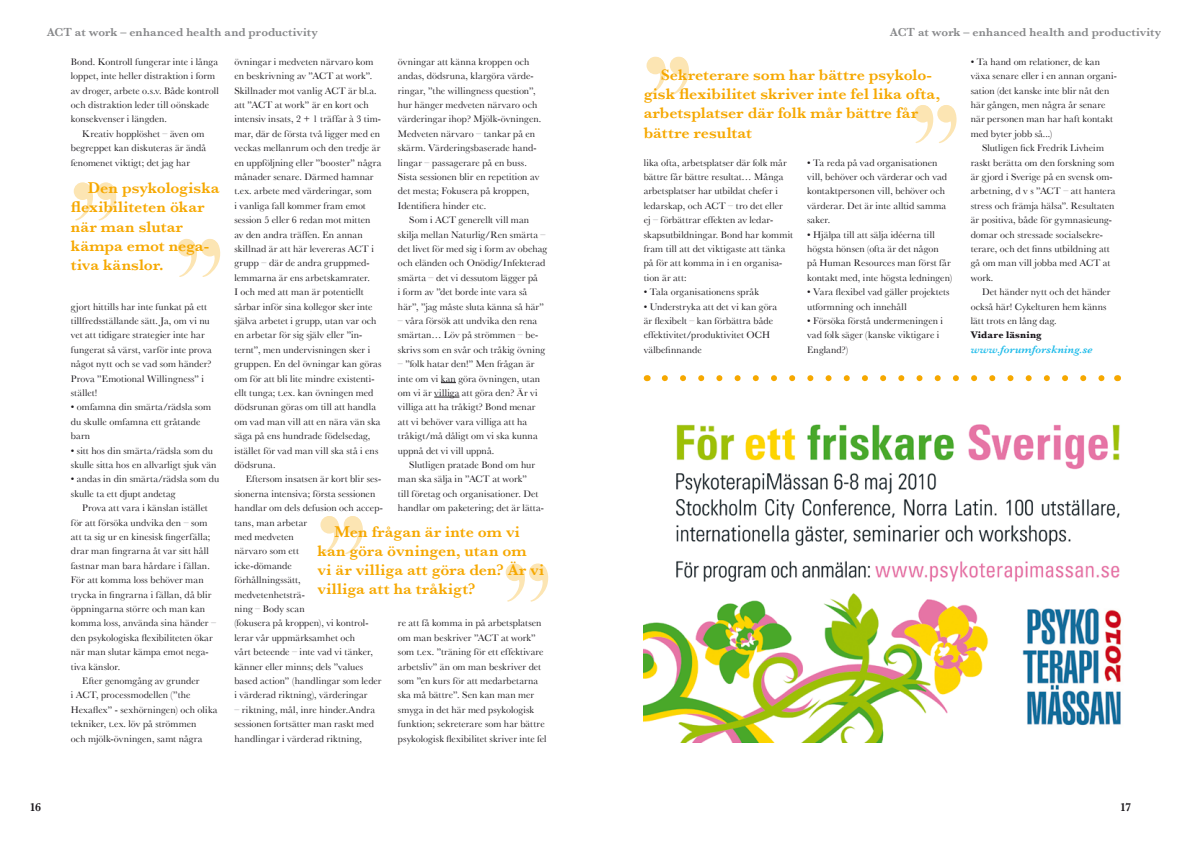
<style>
.page{position:relative;width:1191px;height:842px;background:#fff}
.page>*{position:absolute;margin:0;border:0;box-sizing:border-box;transform-origin:0 0}
.t1{font:600 16px/19.2px "Baskerville";letter-spacing:.005em;color:#f6a800}
.t2{font:600 12px "Baskerville";color:#87888a}
.t3{font:600 12px "Baskerville";color:#1a171c}
.t4{font:italic 600 11px "Baskerville";letter-spacing:.01em;color:#1dbbea}
.t5{font:10px/14.4px "Baskerville";letter-spacing:.01em;color:#1a171c}
.t6{font:700 10px "Baskerville";letter-spacing:.015em;color:#1a171c}
</style>
<div class="page">
<svg style="left:441px;top:382px;width:15px;height:1px"></svg>
<svg style="left:434px;top:397px;width:25px;height:1px"></svg>
<svg style="left:321px;top:516px;width:42px;height:38px"></svg>
<svg style="left:505px;top:563px;width:18px;height:18px"></svg>
<svg style="left:507px;top:563px;width:41px;height:39px"></svg>
<svg style="left:665px;top:375px;width:440px;height:6px"></svg>
<div style="left:646px;top:57px;width:18px;height:17px;background:#fdf5e2;border-radius:50%"></div>
<svg style="left:647px;top:56px;width:42px;height:39px"></svg>
<svg style="left:915px;top:105px;width:42px;height:38px"></svg>
<svg style="left:75px;top:182px;width:42px;height:39px"></svg>
<svg style="left:179px;top:239px;width:42px;height:38px"></svg>
<img style="left:643px;top:424px;width:479px;height:319px">
<p class="t2" style="left:47px;top:25px;width:273px">ACT at work – enhanced health and productivity</p>
<p class="t5" style="left:71px;top:54px;width:149px">Bond. Kontroll fungerar inte i långa loppet, inte heller distraktion i form av droger, arbete o.s.v. Både kontroll och distraktion leder till oönskade konsekvenser i längden.</p>
<p class="t5" style="left:71px;top:126px;width:137px;text-indent:11px">Kreativ hopplöshet – även om begreppet kan diskuteras är ändå fenomenet viktigt; det jag har</p>
<p class="t5" style="left:234px;top:54px;width:148px">övningar i medveten närvaro kom en beskrivning av ”ACT at work”.<br>Skillnader mot vanlig ACT är bl.a. att ”ACT at work” är en kort och intensiv insats, 2 + 1 träffar à 3 tim&shy;mar, där de första två ligger med en veckas mellanrum och den tredje är en uppföljning eller ”booster” några månader senare. Därmed hamnar t.ex. arbete med värderingar, som<br>i vanliga fall kommer fram emot session 5 eller 6 redan mot mitten av den andra träffen. En annan skillnad är att här levereras ACT i grupp – där de andra gruppmed&shy;lemmarna är ens arbetskamrater.<br>I och med att man är potentiellt sårbar inför sina kollegor sker inte själva arbetet i grupp, utan var och en arbetar för sig själv eller ”in&shy;ternt”, men undervisningen sker i gruppen. En del övningar kan göras om för att bli lite mindre existenti&shy;ellt tunga; t.ex. kan övningen med dödsrunan göras om till att handla om vad man vill att en nära vän ska säga på ens hundrade födelsedag, istället för vad man vill ska stå i ens dödsruna.</p>
<p class="t5" style="left:234px;top:472px;width:150px;text-indent:11px">Eftersom insatsen är kort blir ses&shy;sionerna intensiva; första sessionen handlar om dels defusion och accep&shy;tans, man arbetar<br>med medveten<br>närvaro som ett<br>icke-dömande<br>förhållningssätt,<br>medvetenhetsträ-<br>ning – Body scan<br>(fokusera på kroppen), vi kontrol&shy;lerar vår uppmärksamhet och<br>vårt beteende – inte vad vi tänker, känner eller minns; dels ”values based action” (handlingar som leder i värderad riktning), värderingar</p>
<p class="t5" style="left:234px;top:702px;width:142px;text-align:justify">– riktning, mål, inre hinder.Andra sessionen fortsätter man raskt med handlingar i värderad riktning,</p>
<p class="t5" style="left:398px;top:54px;width:145px">övningar att känna kroppen och andas, dödsruna, klargöra värde&shy;ringar, ”the willingness question”, hur hänger medveten närvaro och värderingar ihop? Mjölk-övningen.<br>Medveten närvaro – tankar på en skärm. Värderingsbaserade hand&shy;lingar – passagerare på en buss.<br>Sista sessionen blir en repetition av det mesta; Fokusera på kroppen,<br>Identifiera hinder etc.</p>
<p class="t5" style="left:398px;top:213px;width:151px;text-indent:11px">Som i ACT generellt vill man skilja mellan Naturlig/Ren smärta – det livet för med sig i form av obehag och eländen och Onödig/Infekterad smärta – det vi dessutom lägger på<br>i form av ”det borde inte vara så här”, ”jag måste sluta känna så här”</p>
<p class="t5" style="left:398px;top:313px;width:149px">– våra försök att undvika den rena smärtan… Löv på strömmen – be&shy;skrivs som en svår och tråkig övning</p>
<p class="t5" style="left:398px;top:357px;width:144px">– ”folk hatar den!” Men frågan är inte om vi kan göra övningen, utan om vi är villiga att göra den? Är vi villiga att ha tråkigt? Bond menar att vi behöver vara villiga att ha tråkigt/må dåligt om vi ska kunna uppnå det vi vill uppnå.</p>
<p class="t5" style="left:398px;top:457px;width:148px;text-indent:11px">Slutligen pratade Bond om hur man ska sälja in ”ACT at work”<br>till företag och organisationer. Det handlar om paketering; det är lätta-</p>
<h1 class="t1" style="left:71px;top:178px;width:150px;text-indent:17px">Den psykologiska flexibiliteten ökar när man slutar kämpa emot nega&shy;tiva känslor.</h1>
<p class="t5" style="left:71px;top:299px;width:142px">gjort hittills har inte funkat på ett tillfredsställande sätt. Ja, om vi nu vet att tidigare strategier inte har fungerat så värst, varför inte prova något nytt och se vad som händer?<br>Prova ”Emotional Willingness” i stället!</p>
<p class="t5" style="left:71px;top:400px;width:142px">• omfamna din smärta/rädsla som du skulle omfamna ett gråtande barn</p>
<p class="t5" style="left:71px;top:443px;width:147px">• sitt hos din smärta/rädsla som du skulle sitta hos en allvarligt sjuk vän</p>
<p class="t5" style="left:71px;top:472px;width:150px">• andas in din smärta/rädsla som du skulle ta ett djupt andetag</p>
<p class="t5" style="left:82px;top:501px;width:127px">Prova att vara i känslan istället</p>
<p class="t5" style="left:71px;top:515px;width:138px">för att försöka undvika den – som</p>
<p class="t5" style="left:71px;top:529px;width:141px">att ta sig ur en kinesisk fingerfälla;</p>
<p class="t5" style="left:71px;top:544px;width:140px">drar man fingrarna åt var sitt håll</p>
<p class="t5" style="left:71px;top:558px;width:140px">fastnar man bara hårdare i fällan.</p>
<p class="t5" style="left:71px;top:573px;width:134px">För att komma loss behöver man</p>
<p class="t5" style="left:71px;top:587px;width:142px">trycka in fingrarna i fällan, då blir</p>
<p class="t5" style="left:71px;top:601px;width:136px">öppningarna större och man kan</p>
<p class="t5" style="left:71px;top:616px;width:147px">komma loss, använda sina händer –</p>
<p class="t5" style="left:71px;top:630px;width:143px">den psykologiska flexibiliteten ökar</p>
<p class="t5" style="left:71px;top:645px;width:139px">när man slutar kämpa emot nega-</p>
<p class="t5" style="left:71px;top:659px;width:51px">tiva känslor.</p>
<p class="t5" style="left:82px;top:673px;width:119px">Efter genomgång av grunder</p>
<p class="t5" style="left:71px;top:688px;width:121px">i ACT, processmodellen (”the</p>
<p class="t5" style="left:71px;top:702px;width:148px">Hexaflex” - sexhörningen) och olika</p>
<p class="t5" style="left:71px;top:717px;width:127px">tekniker, t.ex. löv på strömmen</p>
<p class="t5" style="left:71px;top:731px;width:133px">och mjölk-övningen, samt några</p>
<h1 class="t1" style="left:317px;top:522px;width:228px;text-indent:17px">Men frågan är inte om vi kan göra övningen, utan om vi är villiga att göra den? Är vi villiga att ha tråkigt?</h1>
<p class="t5" style="left:398px;top:616px;width:150px">re att få komma in på arbetsplatsen om man beskriver ”ACT at work” som t.ex. ”träning för ett effektivare arbetsliv” än om man beskriver det som ”en kurs för att medarbetarna ska må bättre”. Sen kan man mer smyga in det här med psykologisk funktion; sekreterare som har bättre psykologisk flexibilitet skriver inte fel</p>
<p class="t2" style="left:890px;top:25px;width:273px">ACT at work – enhanced health and productivity</p>
<h1 class="t1" style="left:643px;top:65px;width:298px;text-indent:17px">Sekreterare som har bättre psykolo&shy;gisk flexibilitet skriver inte fel lika ofta, arbetsplatser där folk mår bättre får bättre resultat</h1>
<p class="t5" style="left:643px;top:155px;width:151px">lika ofta, arbetsplatser där folk mår bättre får bättre resultat… Många arbetsplatser har utbildat chefer i ledarskap, och ACT – tro det eller<br>ej – förbättrar effekten av ledar&shy;skapsutbildningar. Bond har kommit fram till att det viktigaste att tänka på för att komma in i en organisa&shy;tion är att:</p>
<p class="t5" style="left:643px;top:285px;width:117px">• Tala organisationens språk</p>
<p class="t5" style="left:643px;top:299px;width:135px">• Understryka att det vi kan göra är flexibelt – kan förbättra både effektivitet/produktivitet OCH välbefinnande</p>
<p class="t5" style="left:807px;top:155px;width:141px">• Ta reda på vad organisationen vill, behöver och värderar och vad kontaktpersonen vill, behöver och värderar. Det är inte alltid samma saker.</p>
<p class="t5" style="left:807px;top:227px;width:146px">• Hjälpa till att sälja idéerna till högsta hönsen (ofta är det någon<br>på Human Resources man först får kontakt med, inte högsta ledningen)</p>
<p class="t5" style="left:807px;top:285px;width:144px">• Vara flexibel vad gäller projektets utformning och innehåll</p>
<p class="t5" style="left:807px;top:313px;width:137px">• Försöka förstå undermeningen i vad folk säger (kanske viktigare i<br>England?)</p>
<p class="t5" style="left:970px;top:54px;width:148px">• Ta hand om relationer, de kan växa senare eller i en annan organi&shy;sation (det kanske inte blir nåt den här gången, men några år senare när personen man har haft kontakt med byter jobb så...)</p>
<p class="t5" style="left:970px;top:141px;width:146px;text-indent:11px">Slutligen fick Fredrik Livheim raskt berätta om den forskning som är gjord i Sverige på en svensk om&shy;arbetning, d v s ”ACT – att hantera stress och främja hälsa”. Resultaten är positiva, både för gymnasieung&shy;domar och stressade socialsekre&shy;terare, och det finns utbildning att gå om man vill jobba med ACT at work.</p>
<p class="t5" style="left:970px;top:285px;width:141px;text-indent:11px">Det händer nytt och det händer också här! Cykelturen hem känns lätt trots en lång dag.</p>
<p class="t6" style="left:970px;top:329px;width:72px">Vidare läsning</p>
<p class="t4" style="left:970px;top:343px;width:123px">www.forumforskning.se</p>
<p class="t3" style="left:30px;top:800px;width:13px">16</p>
<p class="t3" style="left:1120px;top:800px;width:13px">17</p>
</div>
